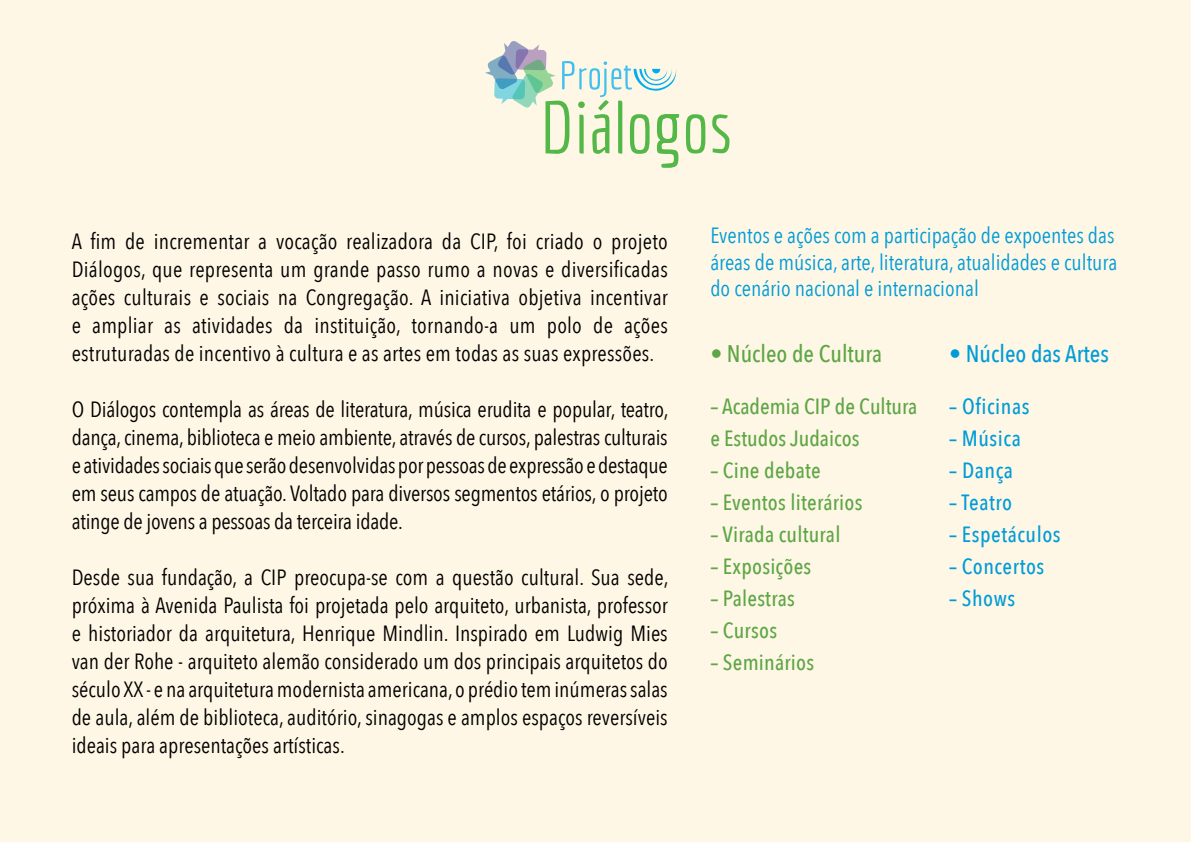
<style>
.page{position:relative;width:1191px;height:842px;background:#fff7e5}
.page>*{position:absolute;margin:0;border:0;box-sizing:border-box;transform-origin:0 0}
.t1{font:500 24px "Avenir Next Condensed";color:#5ea646}
.t2{font:500 24px "Avenir Next Condensed";color:#009cd7}
.t3{font:22px/28px "Avenir Next Condensed";color:#000;text-align:justify}
.t4{font:22px/26.4px "Avenir Next Condensed";color:#009cd7}
.t5{font:500 22px/32px "Avenir Next Condensed";letter-spacing:.01em;color:#5ea646}
.t6{font:500 22px "Avenir Next Condensed";letter-spacing:.025em;color:#009cd7}
</style>
<div class="page">
<svg style="left:686px;top:114px;width:19px;height:40px"></svg>
<svg style="left:712px;top:114px;width:17px;height:39px"></svg>
<svg style="left:485px;top:41px;width:194px;height:127px"></svg>
<p class="t3" style="left:72px;top:226px;width:597px">A fim de incrementar a vocação realizadora da CIP, foi criado o projeto Diálogos, que representa um grande passo rumo a novas e diversificadas ações culturais e sociais na Congregação. A iniciativa objetiva incentivar e ampliar as atividades da instituição, tornando-a um polo de ações estruturadas de incentivo à cultura e as artes em todas as suas expressões.</p>
<p class="t3" style="left:72px;top:394px;width:598px">O Diálogos contempla as áreas de literatura, música erudita e popular, teatro, dança, cinema, biblioteca e meio ambiente, através de cursos, palestras culturais e atividades sociais que serão desenvolvidas por pessoas de expressão e destaque em seus campos de atuação. Voltado para diversos segmentos etários, o projeto atinge de jovens a pessoas da terceira idade.</p>
<p class="t3" style="left:72px;top:562px;width:598px">Desde sua fundação, a CIP preocupa-se com a questão cultural. Sua sede, próxima à Avenida Paulista foi projetada pelo arquiteto, urbanista, professor e historiador da arquitetura, Henrique Mindlin. Inspirado em Ludwig Mies van der Rohe - arquiteto alemão considerado um dos principais arquitetos do século XX - e na arquitetura modernista americana, o prédio tem inúmeras salas de aula, além de biblioteca, auditório, sinagogas e amplos espaços reversíveis ideais para apresentações artísticas.</p>
<p class="t4" style="left:710px;top:221px;width:408px">Eventos e ações com a participação de expoentes das áreas de música, arte, literatura, atualidades e cultura do cenário nacional e internacional</p>
<p class="t1" style="left:710px;top:339px;width:173px">• Núcleo de Cultura</p>
<p class="t5" style="left:710px;top:390px;width:209px">– Academia CIP de Cultura e Estudos Judaicos</p>
<p class="t5" style="left:710px;top:454px;width:112px">– Cine debate</p>
<p class="t5" style="left:710px;top:486px;width:154px">– Eventos literários</p>
<p class="t5" style="left:710px;top:518px;width:132px">– Virada cultural</p>
<p class="t5" style="left:710px;top:550px;width:102px">– Exposições</p>
<p class="t5" style="left:710px;top:582px;width:86px">– Palestras</p>
<p class="t5" style="left:710px;top:614px;width:68px">– Cursos</p>
<p class="t5" style="left:710px;top:646px;width:105px">– Seminários</p>
<p class="t2" style="left:949px;top:339px;width:161px">• Núcleo das Artes</p>
<p class="t6" style="left:949px;top:393px;width:82px">– Oficinas</p>
<p class="t6" style="left:949px;top:425px;width:73px">– Música</p>
<p class="t6" style="left:949px;top:457px;width:65px">– Dança</p>
<p class="t6" style="left:949px;top:489px;width:64px">– Teatro</p>
<p class="t6" style="left:949px;top:521px;width:113px">– Espetáculos</p>
<p class="t6" style="left:949px;top:553px;width:97px">– Concertos</p>
<p class="t6" style="left:949px;top:585px;width:67px">– Shows</p>
</div>
